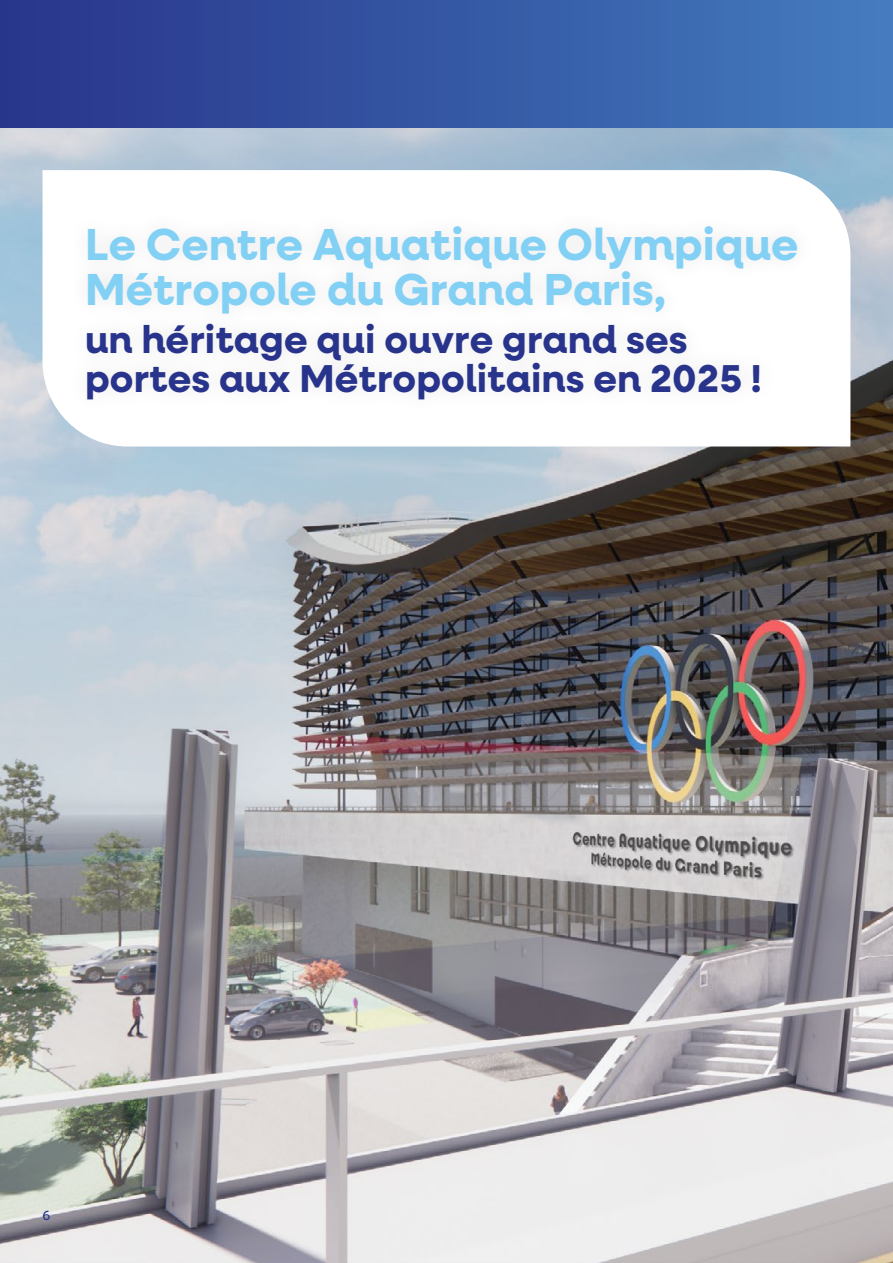
<style>
.page{position:relative;width:893px;height:1263px;background:#fff}
.page>*{position:absolute;margin:0;border:0;box-sizing:border-box;transform-origin:0 0}
.t1{font:700 45px/45px "Neulis Neue";letter-spacing:.005em;color:#83d0f5}
.t2{font:700 39px/39px "Neulis Neue";letter-spacing:.005em;color:#28348b}
.t3{font:13.5px "Neulis Neue";color:#28348b}
</style>
<div class="page">
<img style="left:0;top:128px;width:893px;height:1135px">
<svg style="left:43px;top:170px;width:807px;height:276px"></svg>
<div style="left:68px;top:207px;width:748px;height:211px;background:#fafafa"></div>
<div style="left:0;top:0;width:893px;height:128px;background:linear-gradient(to right,#28338a,#447cbf)"></div>
<p class="t1" style="left:85px;top:220px;width:715px">Le Centre Aquatique Olympique<br>Métropole du Grand Paris,</p>
<p class="t2" style="left:85px;top:318px;width:678px">un héritage qui ouvre grand ses portes aux Métropolitains en 2025 !</p>
<p class="t3" style="left:43px;top:1206px;width:9px">6</p>
</div>
